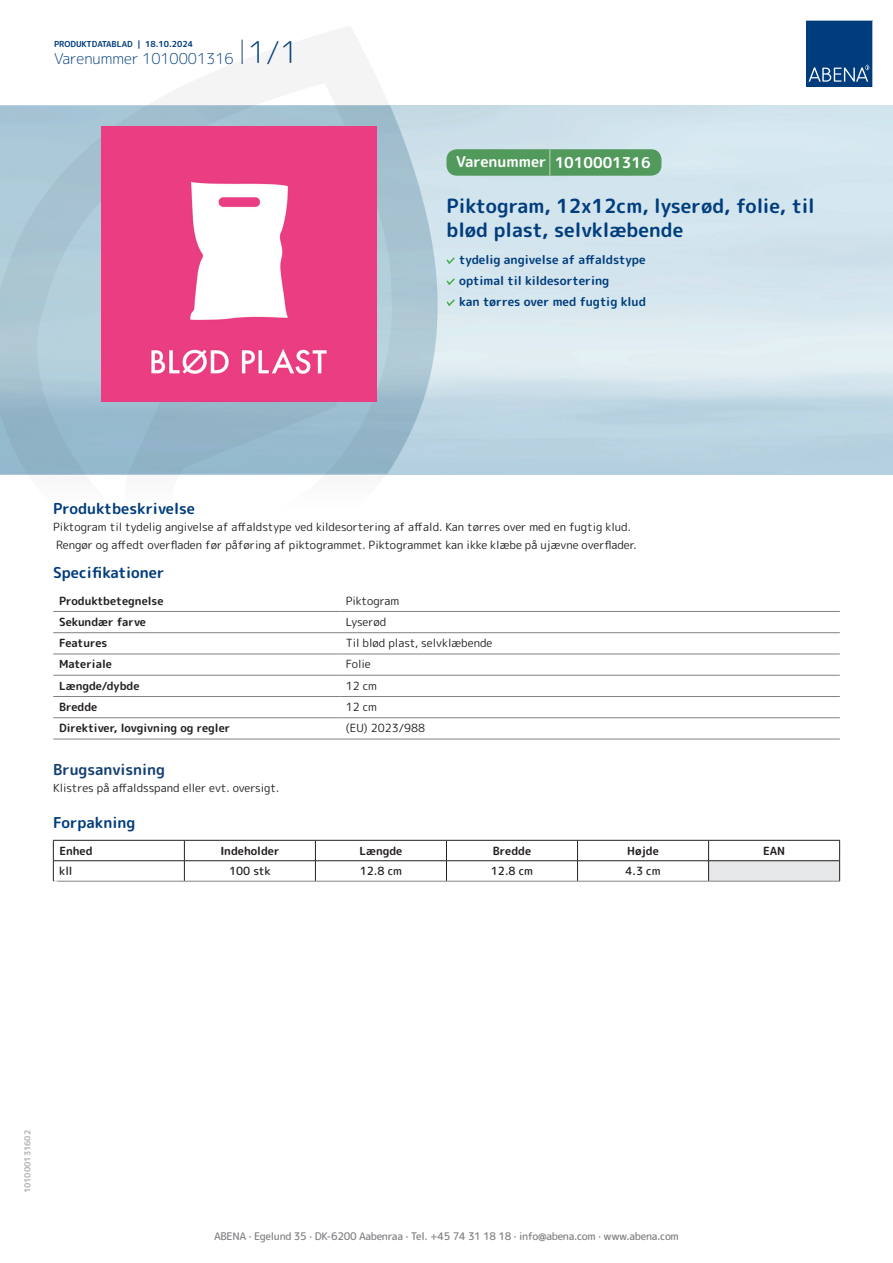
<style>
.page{position:relative;width:893px;height:1263px;background:#fff}
.page>*{position:absolute;margin:0;border:0;box-sizing:border-box;transform-origin:0 0}
.t1{font:700 19.5px/24px "Rounded Mplus 1 c";color:#013d7d}
.t2{font:700 15px "Rounded Mplus 1 c";color:#013d7d}
.t3{font:300 15px "Rounded Mplus 1 c";color:#013d7d}
.t4{font:700 15px "Rounded Mplus 1 c";color:#fff}
.t5{font:700 15px "Rounded Mplus 1 c";color:#153f74}
.t6{font:700 12px/21px "Rounded Mplus 1 c";color:#013d7d}
.t7{font:11.25px/18px "Rounded Mplus 1 c";color:#231f20}
.t8{font:700 11.25px "Rounded Mplus 1 c";color:#231f20}
.t9{font:500 11.25px "Rounded Mplus 1 c";color:#231f20}
.t10{font:500 10.5px "Rounded Mplus 1 c";letter-spacing:-.03em;color:#808285}
.t11{font:700 10.5px "Rounded Mplus 1 c";color:#fff}
.t12{font:700 8.25px "Rounded Mplus 1 c";color:#013d7d}
.t13{font:700 8.25px "Rounded Mplus 1 c";color:#b2b3b7}
.s1{font-size:30px}
.s2{font-size:25.5px}
</style>
<div class="page">
<svg style="left:0;top:26px;width:439px;height:449px"></svg>
<svg style="left:0;top:106px;width:438px;height:368px;background:#a4c1d1"></svg>
<svg style="left:242px;top:40px;width:1px;height:24px"></svg>
<svg style="left:806px;top:20px;width:67px;height:67px;background:#144b86"></svg>
<img style="left:101px;top:127px;width:276px;height:275px">
<hr style="left:53px;top:611px;width:287px;height:1px;background:#808285">
<hr style="left:340px;top:611px;width:500px;height:1px;background:#808285">
<hr style="left:53px;top:632px;width:287px;height:1px;background:#808285">
<hr style="left:340px;top:632px;width:500px;height:1px;background:#808285">
<hr style="left:53px;top:654px;width:287px;height:1px;background:#808285">
<hr style="left:340px;top:654px;width:500px;height:1px;background:#808285">
<hr style="left:53px;top:675px;width:287px;height:1px;background:#808285">
<hr style="left:340px;top:675px;width:500px;height:1px;background:#808285">
<hr style="left:53px;top:696px;width:287px;height:1px;background:#808285">
<hr style="left:340px;top:696px;width:500px;height:1px;background:#808285">
<hr style="left:53px;top:717px;width:287px;height:1px;background:#808285">
<hr style="left:340px;top:717px;width:500px;height:1px;background:#808285">
<hr style="left:53px;top:739px;width:287px;height:1px;background:#808285">
<hr style="left:340px;top:739px;width:500px;height:1px;background:#808285">
<div style="left:709px;top:861px;width:131px;height:20px;background:#e6e7e9"></div>
<hr style="left:53px;top:840px;width:131px;height:1px;background:#231f20">
<hr style="left:184px;top:840px;width:131px;height:1px;background:#231f20">
<hr style="left:315px;top:840px;width:131px;height:1px;background:#231f20">
<hr style="left:446px;top:840px;width:131px;height:1px;background:#231f20">
<hr style="left:577px;top:840px;width:132px;height:1px;background:#231f20">
<hr style="left:709px;top:840px;width:131px;height:1px;background:#231f20">
<hr style="left:53px;top:860px;width:131px;height:1px;background:#231f20">
<svg style="left:53px;top:840px;width:1px;height:41px"></svg>
<hr style="left:184px;top:860px;width:131px;height:1px;background:#231f20">
<svg style="left:184px;top:840px;width:1px;height:41px"></svg>
<hr style="left:315px;top:860px;width:131px;height:1px;background:#231f20">
<svg style="left:315px;top:840px;width:1px;height:41px"></svg>
<hr style="left:446px;top:860px;width:131px;height:1px;background:#231f20">
<svg style="left:446px;top:840px;width:1px;height:41px"></svg>
<hr style="left:577px;top:860px;width:132px;height:1px;background:#231f20">
<svg style="left:577px;top:840px;width:1px;height:41px"></svg>
<hr style="left:709px;top:860px;width:131px;height:1px;background:#231f20">
<svg style="left:708px;top:840px;width:1px;height:41px"></svg>
<svg style="left:839px;top:840px;width:1px;height:41px"></svg>
<hr style="left:53px;top:881px;width:131px;height:1px;background:#808285">
<hr style="left:184px;top:881px;width:131px;height:1px;background:#808285">
<hr style="left:315px;top:881px;width:131px;height:1px;background:#808285">
<hr style="left:446px;top:881px;width:131px;height:1px;background:#808285">
<hr style="left:577px;top:881px;width:132px;height:1px;background:#808285">
<hr style="left:709px;top:881px;width:131px;height:1px;background:#808285">
<svg style="left:446px;top:257px;width:9px;height:7px"></svg>
<svg style="left:446px;top:278px;width:9px;height:7px"></svg>
<svg style="left:446px;top:299px;width:9px;height:7px"></svg>
<div style="left:446px;top:149px;width:215px;height:27px;background:#52995c;border-radius:10px"></div>
<p class="t12" style="left:54px;top:38px;width:141px">PRODUKTDATABLAD | 18.10.2024</p>
<h2 class="t3" style="left:54px;top:48px;width:246px">Varenummer 1010001316 <span class="s1">1/1</span></h2>
<h2 class="t4" style="left:456px;top:152px;width:196px">Varenummer <span class="s2">|</span> 1010001316</h2>
<h1 class="t1" style="left:446px;top:194px;width:370px">Piktogram, 12x12cm, lyserød, folie, til blød plast, selvklæbende</h1>
<p class="t6" style="left:459px;top:249px;width:188px">tydelig angivelse af affaldstype optimal til kildesortering<br>kan tørres over med fugtig klud</p>
<h2 class="t2" style="left:53px;top:498px;width:143px">Produktbeskrivelse</h2>
<p class="t7" style="left:53px;top:517px;width:585px">Piktogram til tydelig angivelse af affaldstype ved kildesortering af affald. Kan tørres over med en fugtig klud.<br>Rengør og affedt overfladen før påføring af piktogrammet. Piktogrammet kan ikke klæbe på ujævne overflader.</p>
<h2 class="t2" style="left:53px;top:562px;width:113px">Specifikationer</h2>
<p class="t8" style="left:59px;top:592px;width:106px">Produktbetegnelse</p>
<p class="t7" style="left:346px;top:591px;width:55px">Piktogram</p>
<p class="t8" style="left:59px;top:614px;width:88px">Sekundær farve</p>
<p class="t7" style="left:346px;top:613px;width:42px">Lyserød</p>
<p class="t8" style="left:59px;top:635px;width:50px">Features</p>
<p class="t7" style="left:346px;top:634px;width:148px">Til blød plast, selvklæbende</p>
<p class="t8" style="left:59px;top:656px;width:54px">Materiale</p>
<p class="t7" style="left:346px;top:655px;width:27px">Folie</p>
<p class="t8" style="left:59px;top:678px;width:82px">Længde/dybde</p>
<p class="t7" style="left:346px;top:676px;width:33px">12 cm</p>
<p class="t8" style="left:59px;top:699px;width:40px">Bredde</p>
<p class="t7" style="left:346px;top:698px;width:33px">12 cm</p>
<p class="t8" style="left:59px;top:720px;width:173px">Direktiver, lovgivning og regler</p>
<p class="t7" style="left:346px;top:719px;width:81px">(EU) 2023/988</p>
<h2 class="t5" style="left:53px;top:759px;width:113px">Brugsanvisning</h2>
<p class="t7" style="left:53px;top:779px;width:228px">Klistres på affaldsspand eller evt. oversigt.</p>
<h2 class="t2" style="left:53px;top:812px;width:84px">Forpakning</h2>
<p class="t8" style="left:59px;top:843px;width:35px">Enhed</p>
<p class="t8" style="left:220px;top:843px;width:61px">Indeholder</p>
<p class="t8" style="left:359px;top:843px;width:44px">Længde</p>
<p class="t8" style="left:493px;top:843px;width:40px">Bredde</p>
<p class="t8" style="left:627px;top:843px;width:33px">Højde</p>
<p class="t8" style="left:763px;top:843px;width:24px">EAN</p>
<p class="t9" style="left:59px;top:863px;width:15px">kll</p>
<p class="t9" style="left:229px;top:863px;width:43px">100 stk</p>
<p class="t9" style="left:360px;top:863px;width:44px">12.8 cm</p>
<p class="t9" style="left:491px;top:863px;width:44px">12.8 cm</p>
<p class="t9" style="left:625px;top:863px;width:37px">4.3 cm</p>
<p class="t11" style="left:53px;top:876px;width:7px">*</p>
<p class="t13" style="left:22px;top:1193px;width:65px;rotate:-90deg">101000131602</p>
<p class="t10" style="left:214px;top:1229px;width:466px">ABENA · Egelund 35 · DK-6200 Aabenraa · Tel. +45 74 31 18 18 · info@abena.com · www.abena.com</p>
</div>
